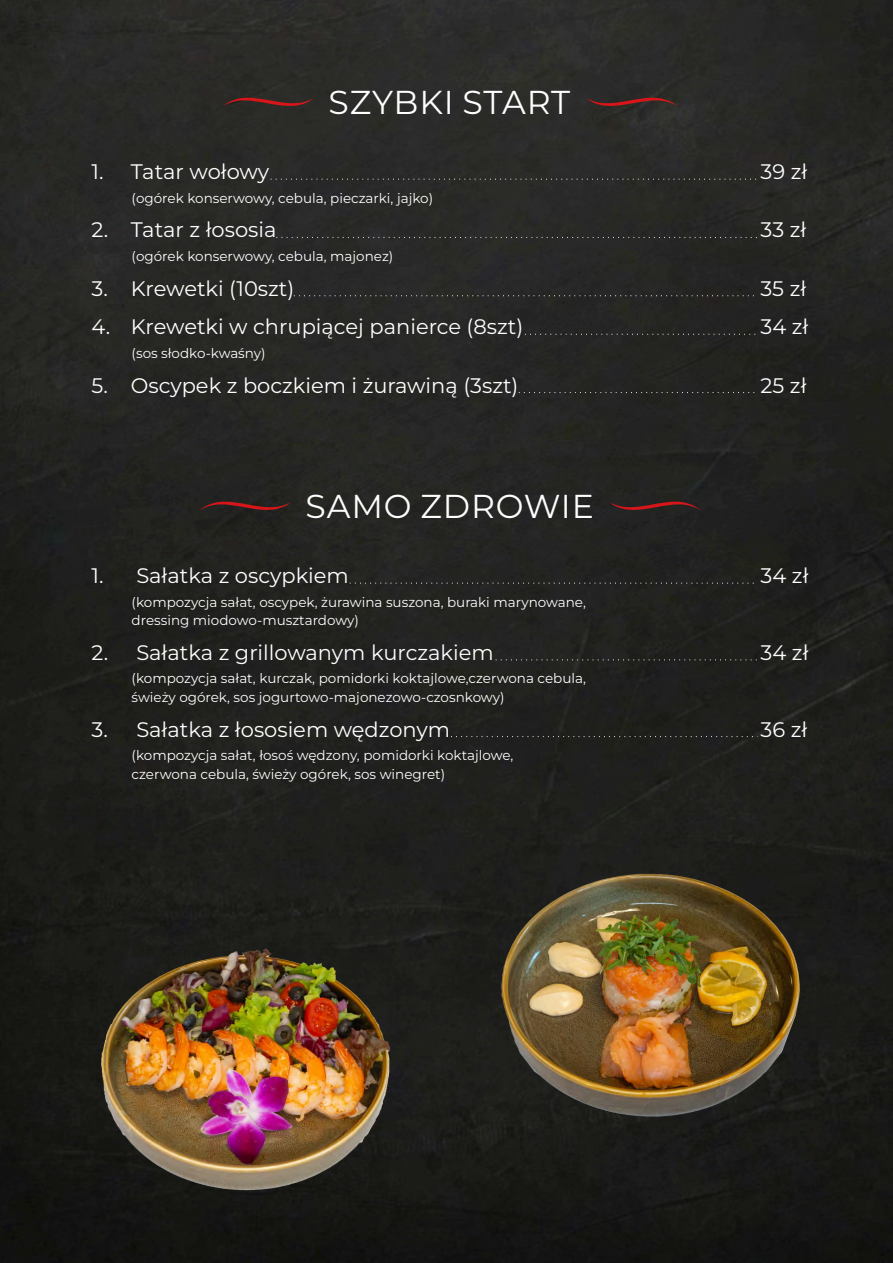
<style>
.page{position:relative;width:893px;height:1263px;background:#fff}
.page>*{position:absolute;margin:0;border:0;box-sizing:border-box;transform-origin:0 0}
.t1{font:33.15px "Montserrat";letter-spacing:.025em;color:#fefefe}
.t2{font:21px/38.5px "Montserrat";color:#fefefe}
.t3{font:13.5px/18.6px "Montserrat";color:#fefefe}
</style>
<div class="page">
<img style="left:0;top:0;width:893px;height:1263px">
<svg style="left:222px;top:95px;width:92px;height:15px"></svg>
<svg style="left:587px;top:95px;width:91px;height:15px"></svg>
<svg style="left:199px;top:499px;width:92px;height:15px"></svg>
<svg style="left:610px;top:499px;width:91px;height:15px"></svg>
<img style="left:82px;top:936px;width:331px;height:279px">
<img style="left:483px;top:852px;width:341px;height:286px">
<svg style="left:271px;top:179px;width:486px;height:1px"></svg>
<svg style="left:276px;top:237px;width:481px;height:1px"></svg>
<svg style="left:294px;top:295px;width:463px;height:1px"></svg>
<svg style="left:525px;top:334px;width:232px;height:1px"></svg>
<svg style="left:519px;top:392px;width:238px;height:1px"></svg>
<svg style="left:350px;top:583px;width:407px;height:1px"></svg>
<svg style="left:496px;top:659px;width:261px;height:1px"></svg>
<svg style="left:451px;top:736px;width:306px;height:1px"></svg>
<h1 class="t1" style="left:329px;top:82px;width:243px">SZYBKI START</h1>
<h2 class="t2" style="left:92px;top:152px;width:14px">1.</h2>
<h2 class="t2" style="left:92px;top:211px;width:18px">2.</h2>
<h2 class="t2" style="left:92px;top:269px;width:20px">3.<br>4.</h2>
<h2 class="t2" style="left:92px;top:366px;width:18px">5.</h2>
<h2 class="t2" style="left:131px;top:152px;width:140px">Tatar wołowy</h2>
<p class="t3" style="left:132px;top:189px;width:303px">(ogórek konserwowy, cebula, pieczarki, jajko)</p>
<h2 class="t2" style="left:131px;top:211px;width:147px">Tatar z łososia</h2>
<p class="t3" style="left:132px;top:247px;width:263px">(ogórek konserwowy, cebula, majonez)</p>
<h2 class="t2" style="left:131px;top:269px;width:394px">Krewetki (10szt)<br>Krewetki w chrupiącej panierce (8szt)</h2>
<p class="t3" style="left:132px;top:344px;width:136px">(sos słodko-kwaśny)</p>
<h2 class="t2" style="left:131px;top:366px;width:389px">Oscypek z boczkiem i żurawiną (3szt)</h2>
<h2 class="t2" style="left:761px;top:152px;width:48px">39 zł</h2>
<h2 class="t2" style="left:761px;top:211px;width:47px">33 zł</h2>
<h2 class="t2" style="left:761px;top:269px;width:49px">35 zł<br>34 zł</h2>
<h2 class="t2" style="left:761px;top:366px;width:47px">25 zł</h2>
<h1 class="t1" style="left:306px;top:486px;width:290px">SAMO ZDROWIE</h1>
<h2 class="t2" style="left:92px;top:556px;width:14px">1.</h2>
<h2 class="t2" style="left:92px;top:633px;width:18px">2.</h2>
<h2 class="t2" style="left:92px;top:710px;width:18px">3.</h2>
<h2 class="t2" style="left:136px;top:556px;width:214px">Sałatka z oscypkiem</h2>
<p class="t3" style="left:132px;top:593px;width:456px">(kompozycja sałat, oscypek, żurawina suszona, buraki marynowane, dressing miodowo-musztardowy)</p>
<h2 class="t2" style="left:136px;top:633px;width:359px">Sałatka z grillowanym kurczakiem</h2>
<p class="t3" style="left:132px;top:669px;width:456px">(kompozycja sałat, kurczak, pomidorki koktajlowe,czerwona cebula, świeży ogórek, sos jogurtowo-majonezowo-czosnkowy)</p>
<h2 class="t2" style="left:136px;top:710px;width:315px">Sałatka z łososiem wędzonym</h2>
<p class="t3" style="left:132px;top:746px;width:383px">(kompozycja sałat, łosoś wędzony, pomidorki koktajlowe, czerwona cebula, świeży ogórek, sos winegret)</p>
<h2 class="t2" style="left:761px;top:556px;width:49px">34 zł</h2>
<h2 class="t2" style="left:761px;top:633px;width:49px">34 zł</h2>
<h2 class="t2" style="left:761px;top:710px;width:48px">36 zł</h2>
</div>
